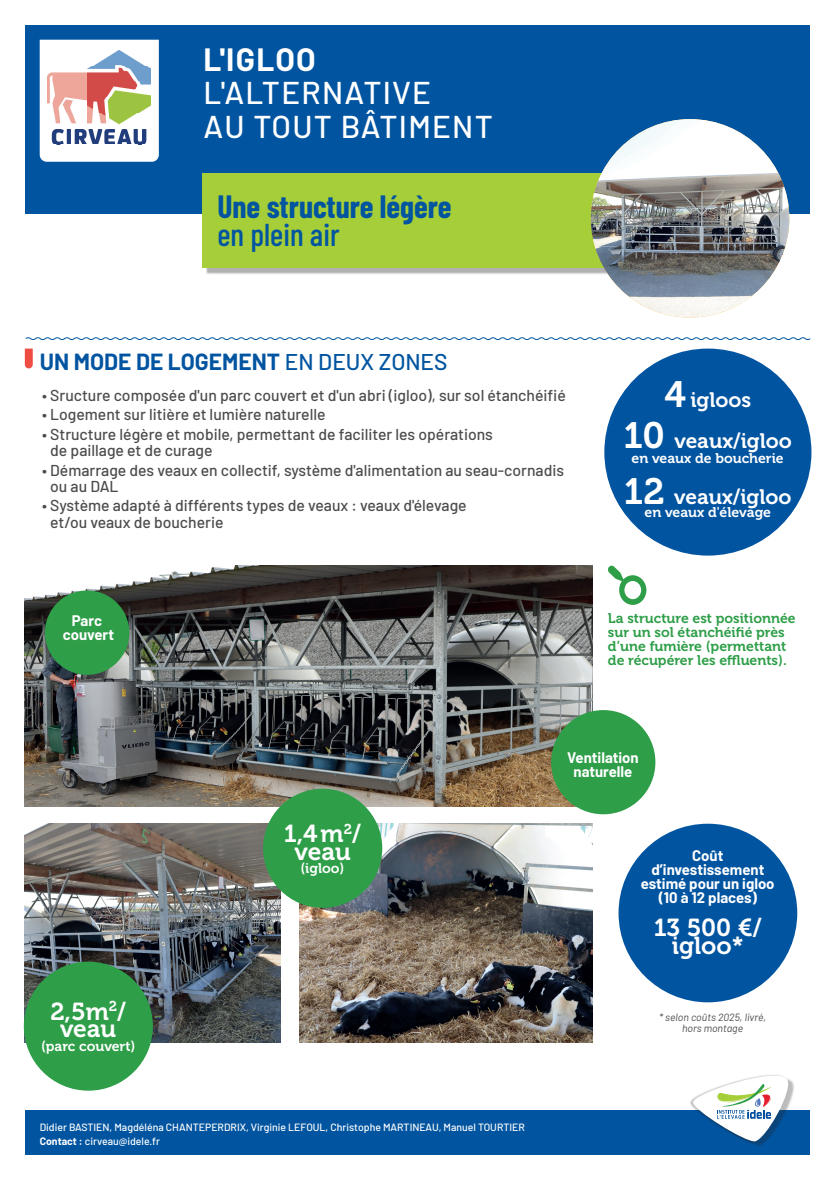
<style>
.page{position:relative;width:835px;height:1180px;background:#fff}
.page>*{position:absolute;margin:0;border:0;box-sizing:border-box;transform-origin:0 0}
.t1{font:500 31.5px/33.2px "Barlow";letter-spacing:.04em;color:#fff}
.t2{font:700 31.5px "Barlow Condensed";color:#0154a0}
.t3{font:500 31.5px "Barlow Condensed";color:#0154a0}
.t4{font:700 31.5px "Barlow";letter-spacing:.04em;color:#fff}
.t5{font:24.5px/17.8px "Museo 700";color:#fff;text-align:center}
.t6{font:700 22.75px "Barlow";color:#0154a0}
.t7{font:20.86px/41.1px "Museo 700";color:#fff;text-align:center}
.t8{font:500 15.75px/16.4px "Barlow";color:#4b4c4d}
.t9{font:700 14.95px/13.9px "Barlow";color:#fff;text-align:center}
.t10{font:14px/14px "Museo 700";color:#2e9e48}
.t11{font:14px "Museo 700";color:#fff}
.t12{font:500 10.5px/14px "Barlow";color:#fff}
.t13{font:italic 10.5px/11.2px "Barlow";color:#4b4c4d;text-align:center}
.s1{font-weight:500}
.s2{font-size:36.5px}
.s3{font-weight:700}
</style>
<div class="page">
<div style="left:25px;top:1110px;width:784px;height:45px;background:#0154a0"></div>
<div style="left:689px;top:1073px;width:98px;height:70px;background:#231f20;opacity:.3"></div>
<div style="left:696px;top:1076px;width:98px;height:70px;background:#231f20;opacity:.3"></div>
<svg style="left:692px;top:1075px;width:96px;height:66px"></svg>
<div style="left:25px;top:25px;width:784px;height:188px;background:#0154a0"></div>
<div style="left:205px;top:177px;width:471px;height:98px;background:#231f20;opacity:.35"></div>
<div style="left:202px;top:174px;width:467px;height:94px;background:#a6ce39"></div>
<div style="left:40px;top:40px;width:119px;height:122px;background:#fff"></div>
<img style="left:48px;top:51px;width:103px;height:95px">
<svg style="left:25px;top:348px;width:8px;height:20px"></svg>
<svg style="left:25px;top:337px;width:785px;height:3px"></svg>
<div style="left:604px;top:348px;width:207px;height:207px;background:#0154a0;border-radius:50%"></div>
<img style="left:590px;top:119px;width:199px;height:198px;border-radius:99px">
<svg style="left:608px;top:565px;width:38px;height:40px"></svg>
<img style="left:25px;top:823px;width:256px;height:219px">
<img style="left:300px;top:823px;width:292px;height:219px">
<img style="left:25px;top:566px;width:567px;height:241px">
<div style="left:263px;top:788px;width:119px;height:120px;background:#2e9e48;border-radius:50%"></div>
<div style="left:618px;top:823px;width:179px;height:179px;background:#0154a0;border-radius:50%"></div>
<div style="left:24px;top:961px;width:129px;height:129px;background:#2e9e48;border-radius:50%"></div>
<div style="left:45px;top:590px;width:84px;height:85px;background:#2e9e48;border-radius:50%"></div>
<div style="left:551px;top:710px;width:104px;height:104px;background:#2e9e48;border-radius:50%"></div>
<h1 class="t4" style="left:203px;top:37px;width:114px">L'IGLOO</h1>
<h1 class="t1" style="left:203px;top:74px;width:291px">L'ALTERNATIVE<br>AU TOUT BÂTIMENT</h1>
<h1 class="t2" style="left:217px;top:185px;width:236px">Une structure légère</h1>
<h1 class="t3" style="left:217px;top:213px;width:124px">en plein air</h1>
<h3 class="t6" style="left:40px;top:344px;width:409px">UN MODE DE LOGEMENT <span class="s1">EN DEUX ZONES</span></h3>
<p class="t8" style="left:42px;top:386px;width:525px">• Sructure composée d'un parc couvert et d'un abri (igloo), sur sol étanchéifié</p>
<p class="t8" style="left:42px;top:405px;width:285px">• Logement sur litière et lumière naturelle</p>
<p class="t8" style="left:50px;top:424px;width:444px;text-indent:-8px">• Structure légère et mobile, permettant de faciliter les opérations de paillage et de curage</p>
<p class="t8" style="left:50px;top:460px;width:515px;text-indent:-8px">• Démarrage des veaux en collectif, système d'alimentation au seau-cornadis ou au DAL</p>
<p class="t8" style="left:50px;top:496px;width:418px;text-indent:-8px">• Système adapté à différents types de veaux : veaux d'élevage et/ou veaux de boucherie</p>
<p class="t9" style="left:63px;top:613px;width:53px">Parc couvert</p>
<h3 class="t7" style="left:623px;top:379px;width:170px"><span class="s2">4</span> igloos<br><span class="s2">10</span> veaux/igloo</h3>
<p class="t11" style="left:631px;top:450px;width:153px">en veaux de boucherie</p>
<h3 class="t7" style="left:623px;top:476px;width:169px"><span class="s2">12</span> veaux/igloo</h3>
<p class="t11" style="left:644px;top:505px;width:128px">en veaux d'élevage</p>
<p class="t10" style="left:608px;top:611px;width:189px">La structure est positionnée sur un sol étanchéifié près d’une fumière (permettant de récupérer les effluents).</p>
<h2 class="t5" style="left:50px;top:1002px;width:77px">2,5m<sup>2</sup>/ veau</h2>
<p class="t11" style="left:41px;top:1038px;width:96px">(parc couvert)</p>
<h2 class="t5" style="left:284px;top:824px;width:79px">1,4m<sup>2</sup>/ veau</h2>
<p class="t11" style="left:300px;top:860px;width:46px">(igloo)</p>
<p class="t12" style="left:40px;top:1119px;width:486px">Didier BASTIEN, Magdéléna CHANTEPERDRIX, Virginie LEFOUL, Christophe MARTINEAU, Manuel TOURTIER<br><span class="s3">Contact :</span> cirveau@idele.fr</p>
<p class="t9" style="left:567px;top:749px;width:73px">Ventilation naturelle</p>
<p class="t9" style="left:640px;top:848px;width:135px">Coût d’investissement estimé pour un igloo (10 à 12 places)</p>
<h2 class="t5" style="left:653px;top:918px;width:109px;line-height:18.5px">13 500 €/ igloo*</h2>
<p class="t13" style="left:659px;top:1010px;width:108px">* selon coûts 2025, livré, hors montage</p>
</div>
